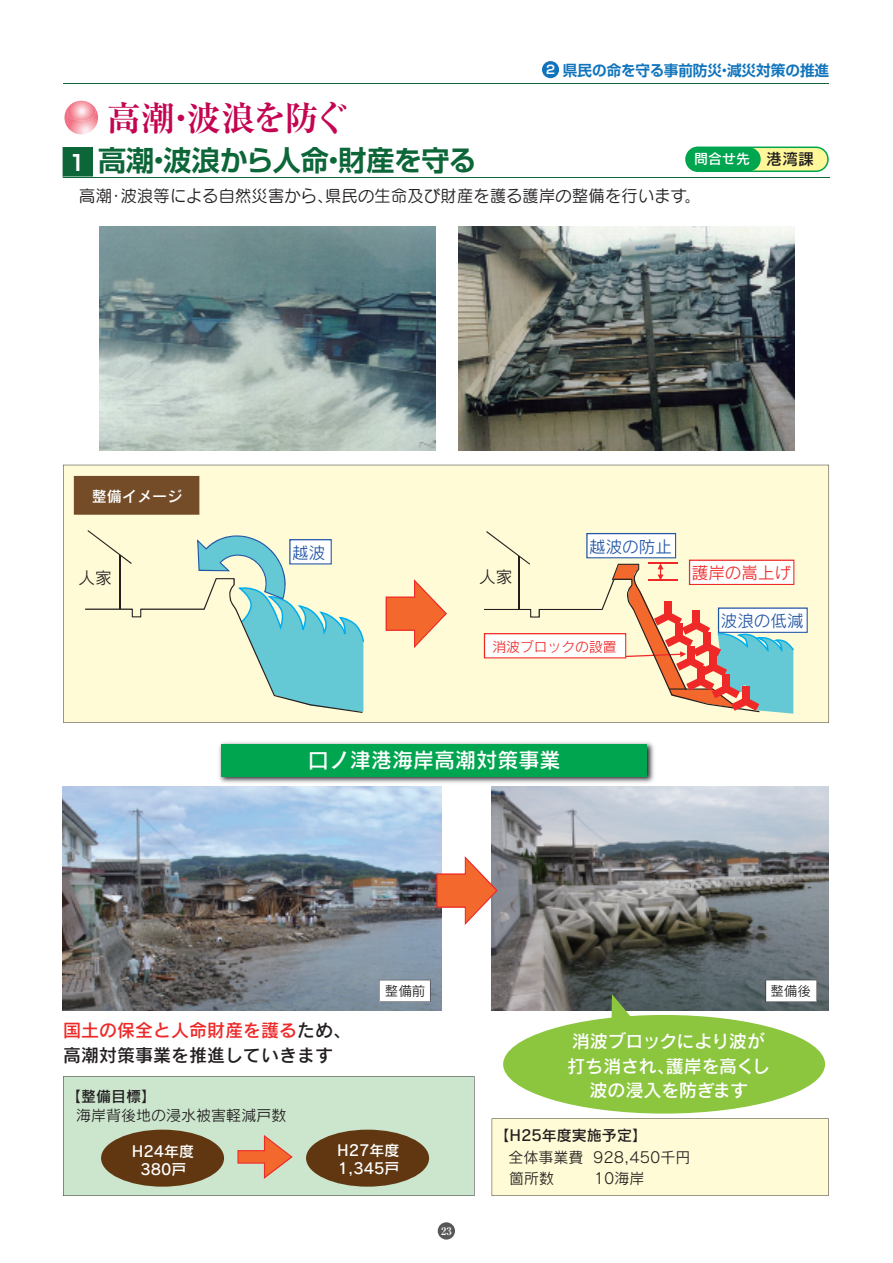
<style>
.page{position:relative;width:893px;height:1263px;background:#fff}
.page>*{position:absolute;margin:0;border:0;box-sizing:border-box;transform-origin:0 0}
.t1{font:34.5px "Ryumin Pro Bold 90 pv RKSJ H";letter-spacing:-.085em;color:#c30552}
.t2{font:28.05px "Shin Go Pro De Bold 90 pv RKSJ H";letter-spacing:-.005em;color:#0c6638}
.t3{font:21px "Rodin Pro DB 90 pv RKSJ H";color:#fff}
.t4{font:18px/24.6px "Rodin Pro DB 90 pv RKSJ H";letter-spacing:-.02em;color:#fff;text-align:center}
.t5{font:18px/24.6px "Rodin Pro DB 90 pv RKSJ H";color:#231f20}
.t6{font:16.5px "Seurat Pro M 90 pv RKSJ H";letter-spacing:.02em;color:#231f20}
.t7{font:16.5px "Rodin Pro M 90 pv RKSJ H";color:#2256a6}
.t8{font:16.5px "Rodin Pro M 90 pv RKSJ H";color:#ee2928}
.t9{font:16.5px "Rodin Pro M 90 pv RKSJ H";color:#231f20}
.t10{font:15px/21.5px "Rodin Pro M 90 pv RKSJ H";color:#231f20}
.t11{font:15px/18.5px "Rodin Pro DB 90 pv RKSJ H";color:#fff;text-align:center}
.t12{font:15px "Rodin Pro DB 90 pv RKSJ H";color:#231f20}
.t13{font:14.85px "Shin Go Pro De Bold 90 pv RKSJ H";color:#1074bc}
.t14{font:13.95px "Rodin Pro DB 90 pv RKSJ H";color:#fff}
.t15{font:13.8px "Rodin Pro M 90 pv RKSJ H";color:#ee2928}
.t16{font:13.5px "Rodin Pro M 90 pv RKSJ H";color:#231f20}
.t17{font:10.5px "Ryumin Pro Bold 90 pv RKSJ H";color:#fff}
.s1{font-size:21.6px;color:#fff}
.s2{font-size:11.85px;color:#fff}
.s3{font-size:15.9px;color:#231f20}
.s4{color:#ee2928}
</style>
<div class="page">
<div style="left:438px;top:1222px;width:17px;height:17px;background:#57585a;border-radius:50%"></div>
<hr style="left:63px;top:83px;width:766px;height:1px;background:#0c6638">
<div style="left:542px;top:61px;width:17px;height:17px;background:#1074bc;border-radius:50%"></div>
<div style="left:63px;top:465px;width:766px;height:258px;background:#fffbd6"></div>
<div style="left:492px;top:1118px;width:337px;height:78px;background:#fffbd6"></div>
<div style="left:63px;top:1076px;width:411px;height:120px;background:#cce6ce"></div>
<svg style="left:63px;top:147px;width:30px;height:30px"></svg>
<hr style="left:63px;top:177px;width:766px;height:1px;background:#0c6638">
<svg style="left:64px;top:101px;width:34px;height:33px"></svg>
<svg style="left:237px;top:1135px;width:56px;height:44px;background:#daae8c"></svg>
<img style="left:99px;top:227px;width:337px;height:223px">
<img style="left:458px;top:227px;width:337px;height:223px">
<img style="left:63px;top:787px;width:378px;height:223px">
<img style="left:492px;top:787px;width:336px;height:223px">
<div style="left:74px;top:476px;width:125px;height:39px;background:#744c27"></div>
<svg style="left:386px;top:579px;width:61px;height:69px;background:#f8ad81"></svg>
<svg style="left:85px;top:530px;width:279px;height:183px;background:#d4ebd4"></svg>
<svg style="left:484px;top:531px;width:324px;height:183px"></svg>
<img style="left:219px;top:742px;width:435px;height:41px">
<div style="left:221px;top:744px;width:426px;height:32px;background:#00a54f"></div>
<svg style="left:436px;top:856px;width:62px;height:69px"></svg>
<svg style="left:766px;top:980px;width:51px;height:21px"></svg>
<svg style="left:379px;top:980px;width:51px;height:21px"></svg>
<div style="left:503px;top:1015px;width:322px;height:98px;background:#8bc63e;border-radius:50%"></div>
<svg style="left:611px;top:994px;width:29px;height:24px"></svg>
<div style="left:101px;top:1130px;width:123px;height:57px;background:#603711;border-radius:50%"></div>
<div style="left:306px;top:1130px;width:123px;height:57px;background:#603711;border-radius:50%"></div>
<svg style="left:685px;top:147px;width:144px;height:25px;background:#73ca75"></svg>
<h1 class="t1" style="left:106px;top:91px;width:243px">高潮・波浪を防ぐ</h1>
<h2 class="t2" style="left:69px;top:138px;width:409px"><span class="s1">1</span> 高潮・波浪から人命・財産を守る</h2>
<p class="t13" style="left:546px;top:58px;width:285px"><span class="s2">2</span> 県民の命を守る事前防災・減災対策の推進</p>
<p class="t14" style="left:694px;top:150px;width:121px">問合せ先 <span class="s3">港湾課</span></p>
<p class="t6" style="left:63px;top:185px;width:639px">　高潮・波浪等による自然災害から、県民の生命及び財産を護る護岸の整備を行います。</p>
<p class="t11" style="left:92px;top:486px;width:92px">整備イメージ</p>
<p class="t9" style="left:79px;top:567px;width:35px">人家</p>
<p class="t7" style="left:292px;top:542px;width:35px">越波</p>
<p class="t9" style="left:479px;top:566px;width:35px">人家</p>
<p class="t7" style="left:589px;top:536px;width:84px">越波の防止</p>
<p class="t15" style="left:492px;top:637px;width:126px">消波ブロックの設置</p>
<p class="t8" style="left:692px;top:562px;width:101px">護岸の嵩上げ</p>
<p class="t7" style="left:721px;top:610px;width:84px">波浪の低減</p>
<p class="t3" style="left:308px;top:746px;width:254px">口ノ津港海岸高潮対策事業</p>
<p class="t5" style="left:63px;top:1018px;width:289px"><span class="s4">国土の保全と人命財産を護る</span>ため、高潮対策事業を推進していきます</p>
<p class="t12" style="left:66px;top:1086px;width:92px">【整備目標】</p>
<p class="t10" style="left:76px;top:1104px;width:212px">海岸背後地の浸水被害軽減戸数</p>
<p class="t16" style="left:385px;top:982px;width:42px">整備前</p>
<p class="t16" style="left:770px;top:982px;width:42px">整備後</p>
<p class="t4" style="left:567px;top:1028px;width:204px">消波ブロックにより波が打ち消され、護岸を高くし波の浸入を防ぎます</p>
<p class="t11" style="left:132px;top:1141px;width:64px">H24年度<br>380戸</p>
<p class="t11" style="left:337px;top:1140px;width:64px;text-align:left">H27年度<br>1,345戸</p>
<p class="t17" style="left:441px;top:1222px;width:12px">23</p>
<p class="t12" style="left:494px;top:1125px;width:154px">【H25年度実施予定】</p>
<p class="t10" style="left:508px;top:1146px;width:184px">全体事業費 928,450千円箇所数</p>
<p class="t10" style="left:594px;top:1167px;width:52px">10海岸</p>
</div>
